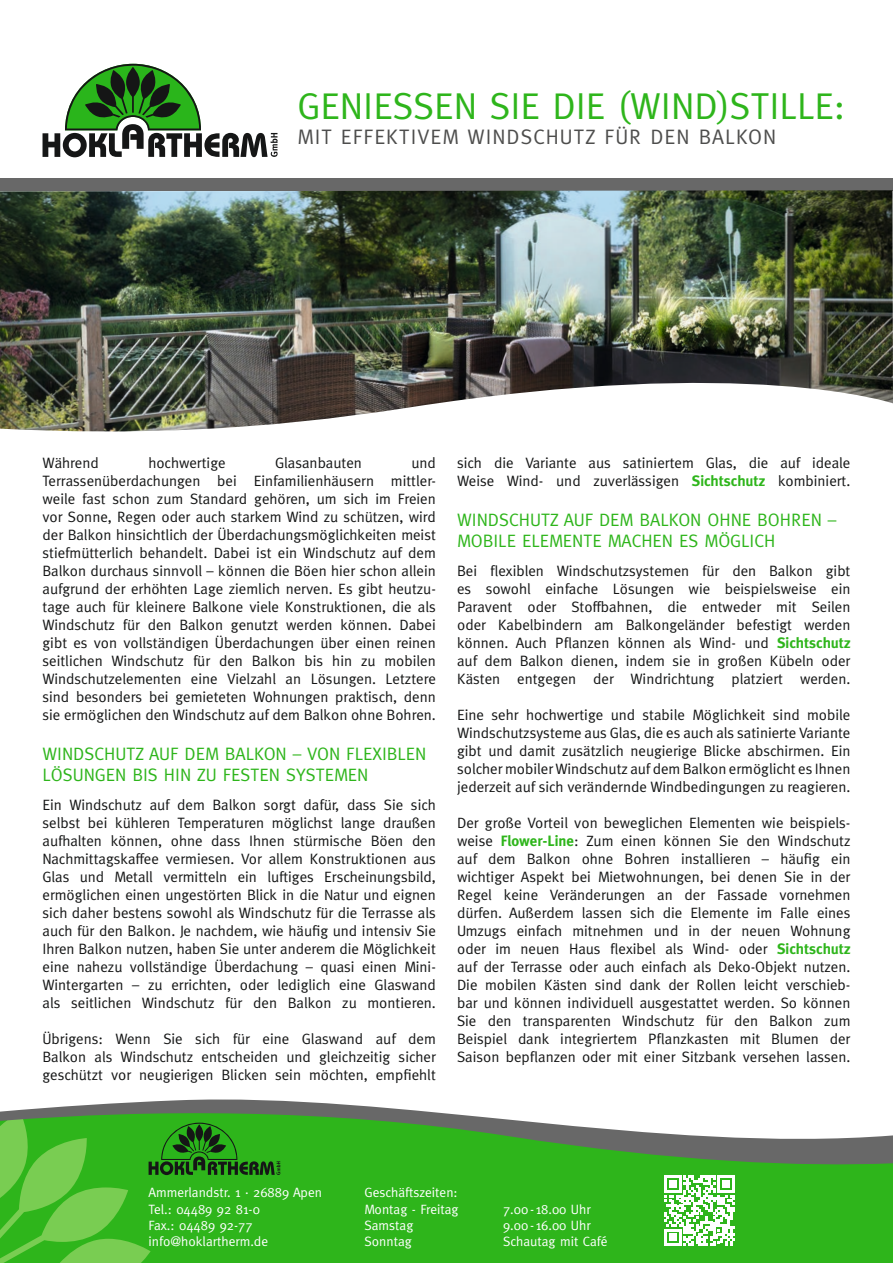
<style>
.page{position:relative;width:893px;height:1263px;background:#fff}
.page>*{position:absolute;margin:0;border:0;box-sizing:border-box;transform-origin:0 0}
.t1{font:37.5px "Meta Plus";color:#2eb51b}
.t2{font:21px "Meta Plus";letter-spacing:.05em;color:#4e4e4d}
.t3{font:18px/21.6px "Meta Plus";color:#2eb51b}
.t4{font:15px/18px "Meta Plus";color:#151616;text-align:justify}
.t5{font:13.5px/16.2px "Meta Plus";color:#fff}
.s1{font-weight:700;color:#2eb51b}
</style>
<div class="page">
<div style="left:0;top:179px;width:893px;height:12px;background:#686868"></div>
<div style="left:280px;top:1167px;width:613px;height:96px;background:#2eb51b"></div>
<svg style="left:0;top:1099px;width:893px;height:68px"></svg>
<svg style="left:664px;top:1175px;width:71px;height:71px"></svg>
<img style="left:0;top:190px;width:893px;height:242px">
<svg style="left:43px;top:64px;width:235px;height:93px"></svg>
<svg style="left:0;top:1115px;width:280px;height:148px;background:#3fb228"></svg>
<h1 class="t1" style="left:298px;top:84px;width:549px">GENIESSEN SIE DIE (WIND)STILLE:</h1>
<h2 class="t2" style="left:298px;top:125px;width:480px">MIT EFFEKTIVEM WINDSCHUTZ FÜR DEN BALKON</h2>
<p class="t4" style="left:43px;top:454px;width:58px">Während</p>
<p class="t4" style="left:148px;top:454px;width:79px">hochwertige</p>
<p class="t4" style="left:275px;top:454px;width:88px">Glasanbauten</p>
<p class="t4" style="left:43px;top:454px;width:395px;text-indent:369px">und Terrassenüberdachungen bei Einfamilienhäusern mittler&shy;weile fast schon zum Standard gehören, um sich im Freien vor Sonne, Regen oder auch starkem Wind zu schützen, wird der Balkon hinsichtlich der Überdachungsmöglichkeiten meist stiefmütterlich behandelt. Dabei ist ein Windschutz auf dem Balkon durchaus sinnvoll – können die Böen hier schon allein aufgrund der erhöhten Lage ziemlich nerven. Es gibt heutzu&shy;tage auch für kleinere Balkone viele Konstruktionen, die als Windschutz für den Balkon genutzt werden können. Dabei gibt es von vollständigen Überdachungen über einen reinen seitlichen Windschutz für den Balkon bis hin zu mobilen Windschutzelementen eine Vielzahl an Lösungen. Letztere sind besonders bei gemieteten Wohnungen praktisch, denn sie ermöglichen den Windschutz auf dem Balkon ohne Bohren.</p>
<p class="t3" style="left:43px;top:742px;width:385px">WINDSCHUTZ AUF DEM BALKON – VON FLEXIBLEN<br>LÖSUNGEN BIS HIN ZU FESTEN SYSTEMEN</p>
<p class="t4" style="left:43px;top:796px;width:395px">Ein Windschutz auf dem Balkon sorgt dafür, dass Sie sich selbst bei kühleren Temperaturen möglichst lange draußen aufhalten können, ohne dass Ihnen stürmische Böen den Nachmittagskaffee vermiesen. Vor allem Konstruktionen aus Glas und Metall vermitteln ein luftiges Erscheinungsbild, ermöglichen einen ungestörten Blick in die Natur und eignen sich daher bestens sowohl als Windschutz für die Terrasse als auch für den Balkon. Je nachdem, wie häufig und intensiv Sie Ihren Balkon nutzen, haben Sie unter anderem die Möglichkeit eine nahezu vollständige Überdachung – quasi einen Mini-Wintergarten – zu errichten, oder lediglich eine Glaswand als seitlichen Windschutz für den Balkon zu montieren.</p>
<p class="t4" style="left:43px;top:1030px;width:395px">Übrigens: Wenn Sie sich für eine Glaswand auf dem Balkon als Windschutz entscheiden und gleichzeitig sicher geschützt vor neugierigen Blicken sein möchten, empfiehlt</p>
<p class="t4" style="left:457px;top:454px;width:395px">sich die Variante aus satiniertem Glas, die auf ideale<br>Weise Wind- und zuverlässigen <span class="s1">Sichtschutz</span> kombiniert.</p>
<p class="t3" style="left:457px;top:508px;width:381px">WINDSCHUTZ AUF DEM BALKON OHNE BOHREN –<br>MOBILE ELEMENTE MACHEN ES MÖGLICH</p>
<p class="t4" style="left:457px;top:562px;width:395px">Bei flexiblen Windschutzsystemen für den Balkon gibt es sowohl einfache Lösungen wie beispielsweise ein Paravent oder Stoffbahnen, die entweder mit Seilen oder Kabelbindern am Balkongeländer befestigt werden können. Auch Pflanzen können als Wind- und <span class="s1">Sichtschutz </span>auf dem Balkon dienen, indem sie in großen Kübeln oder Kästen entgegen der Windrichtung platziert werden.</p>
<p class="t4" style="left:457px;top:706px;width:395px">Eine sehr hochwertige und stabile Möglichkeit sind mobile Windschutzsysteme aus Glas, die es auch als satinierte Variante gibt und damit zusätzlich neugierige Blicke abschirmen. Ein solcher mobiler Windschutz auf dem Balkon ermöglicht es Ihnen jederzeit auf sich verändernde Windbedingungen zu reagieren.</p>
<p class="t4" style="left:457px;top:814px;width:395px">Der große Vorteil von beweglichen Elementen wie beispiels&shy;weise <span class="s1">Flower-Line</span>: Zum einen können Sie den Windschutz auf dem Balkon ohne Bohren installieren – häufig ein wichtiger Aspekt bei Mietwohnungen, bei denen Sie in der Regel keine Veränderungen an der Fassade vornehmen dürfen. Außerdem lassen sich die Elemente im Falle eines Umzugs einfach mitnehmen und in der neuen Wohnung oder im neuen Haus flexibel als Wind- oder <span class="s1">Sichtschutz </span>auf der Terrasse oder auch einfach als Deko-Objekt nutzen.<br>Die mobilen Kästen sind dank der Rollen leicht verschieb&shy;bar und können individuell ausgestattet werden. So können Sie den transparenten Windschutz für den Balkon zum Beispiel dank integriertem Pflanzkasten mit Blumen der Saison bepflanzen oder mit einer Sitzbank versehen lassen.</p>
<p class="t5" style="left:149px;top:1184px;width:175px">Ammerlandstr. 1 · 26889 Apen<br>Tel.: 04489 92 81-0<br>Fax.: 04489 92-77 info@hoklartherm.de</p>
<p class="t5" style="left:365px;top:1184px;width:96px">Geschäftszeiten:<br>Montag - Freitag</p>
<p class="t5" style="left:503px;top:1200px;width:89px">7.00 - 18.00 Uhr</p>
<p class="t5" style="left:365px;top:1217px;width:50px">Samstag</p>
<p class="t5" style="left:503px;top:1217px;width:89px">9.00 - 16.00 Uhr</p>
<p class="t5" style="left:365px;top:1233px;width:49px">Sonntag</p>
<p class="t5" style="left:503px;top:1233px;width:106px">Schautag mit Café</p>
</div>
